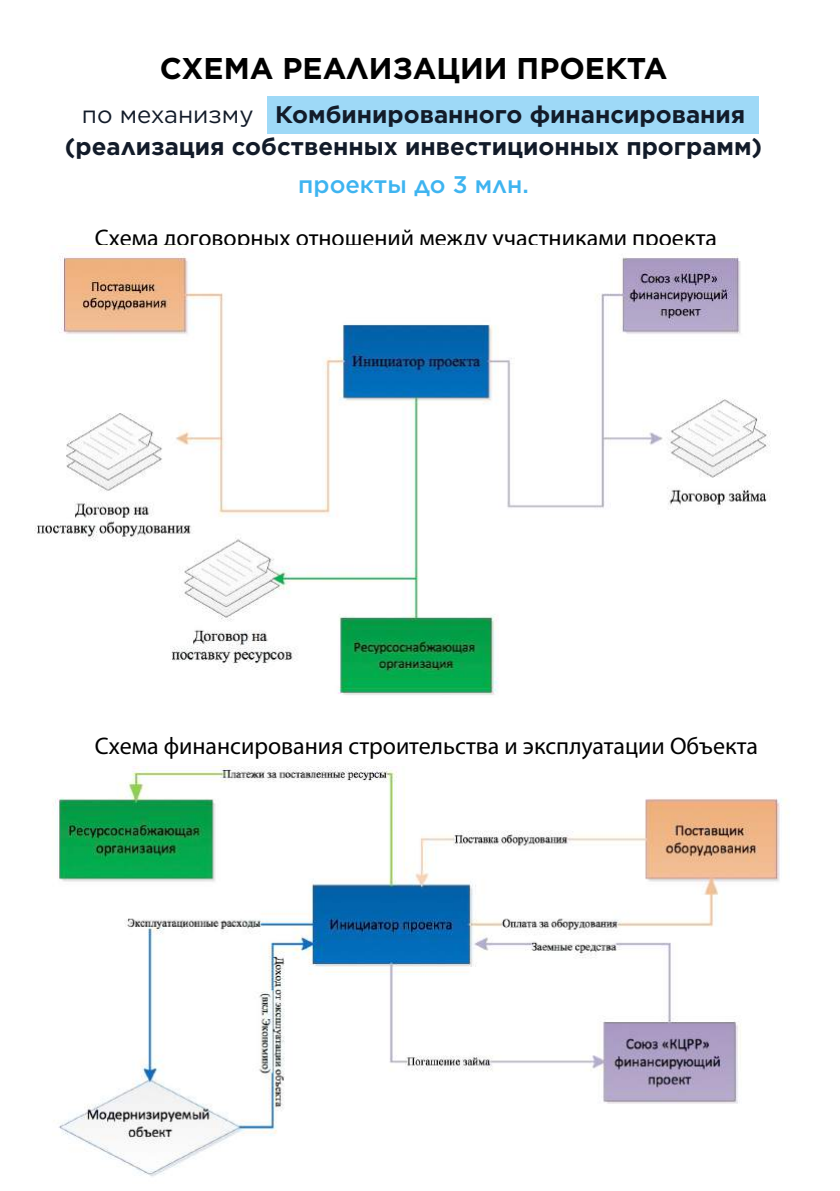
<style>
.page{position:relative;width:840px;height:1191px;background:#fff}
.page>*{position:absolute;margin:0;border:0;box-sizing:border-box;transform-origin:0 0}
.t1{font:700 30px "Gotham";color:#000}
.t2{font:24px "Myriad Pro";color:#000}
.t3{font:700 24px/32px "Gotham";color:#121b29;text-align:center}
.t4{font:500 24px "Gotham";color:#3eb4f0}
.s1{font-weight:400}
</style>
<div class="page">
<div style="left:266px;top:96px;width:492px;height:38px;background:#9ed9f7"></div>
<img style="left:34px;top:253px;width:737px;height:442px">
<img style="left:53px;top:766px;width:735px;height:411px">
<p class="t1" style="left:160px;top:48px;width:509px">СХЕМА РЕАЛИЗАЦИИ ПРОЕКТА</p>
<p class="t3" style="left:65px;top:98px;width:698px"><span class="s1">по механизму</span> Комбинированного финансирования (реализация собственных инвестиционных программ)</p>
<p class="t4" style="left:298px;top:169px;width:232px">проекты до 3 млн.</p>
<p class="t2" style="left:95px;top:223px;width:623px">Схема договорных отношений между участниками проекта</p>
<p class="t2" style="left:95px;top:731px;width:664px">Схема финансирования строительства и эксплуатации Объекта</p>
</div>
